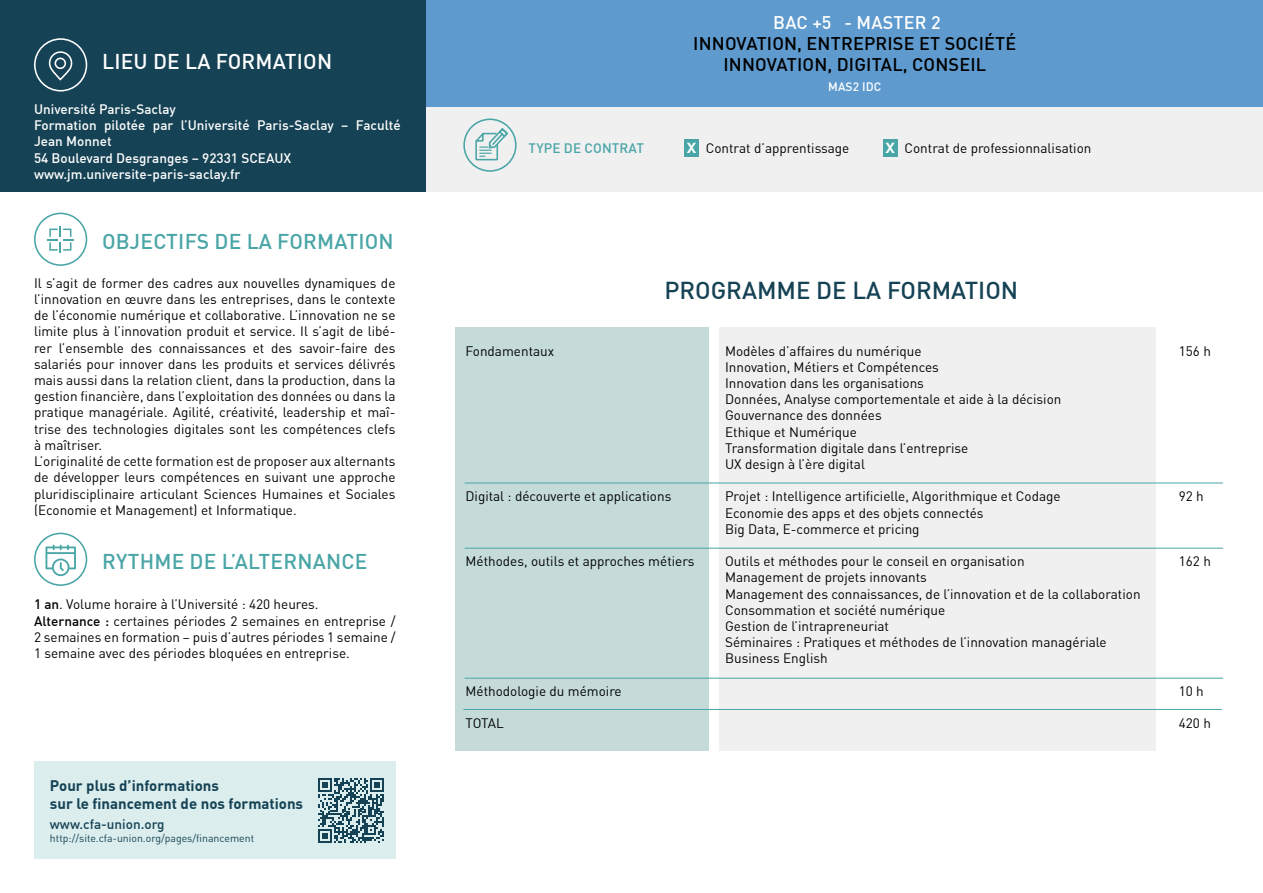
<style>
.page{position:relative;width:1263px;height:893px;background:#fff}
.page>*{position:absolute;margin:0;border:0;box-sizing:border-box;transform-origin:0 0}
.t1{font:500 24px "DIN Pro";color:#154254}
.t2{font:500 21px "DIN Pro";letter-spacing:.01em;color:#4aa5a6}
.t3{font:500 21px "DIN Pro";letter-spacing:.01em;color:#fff}
.t4{font:500 18px/21px "DIN Pro";letter-spacing:.01em;color:#000;text-align:center}
.t5{font:500 18px "DIN Pro";letter-spacing:.01em;color:#fff}
.t6{font:700 15px/18px "DIN Pro";color:#154254}
.t7{font:13.5px/16.2px "DIN Pro";color:#000}
.t8{font:500 13.5px/16.2px "DIN Pro";color:#fff}
.t9{font:500 13.5px "DIN Pro";color:#154254}
.t10{font:500 13.5px "DIN Pro";letter-spacing:.01em;color:#4aa5a6}
.t11{font:500 12px "DIN Pro";letter-spacing:.01em;color:#fff}
.t12{font:10.5px "DIN Pro";color:#154254}
.s1{font-weight:500}
.s2{font-family:"DIN";font-weight:500;font-size:20.25px;color:#fff}
</style>
<div class="page">
<div style="left:425px;top:106px;width:838px;height:85px;background:#f0f0f1"></div>
<div style="left:425px;top:0;width:838px;height:106px;background:#5e9ace"></div>
<div style="left:463px;top:119px;width:54px;height:53px;border:2px solid #4aa5a6;border-radius:50%"></div>
<svg style="left:475px;top:127px;width:34px;height:34px"></svg>
<div style="left:0;top:0;width:425px;height:191px;background:#154254"></div>
<svg style="left:34px;top:38px;width:54px;height:54px"></svg>
<div style="left:34px;top:213px;width:53px;height:53px;border:2px solid #4aa5a6;border-radius:50%"></div>
<svg style="left:47px;top:226px;width:27px;height:27px"></svg>
<svg style="left:34px;top:533px;width:53px;height:53px"></svg>
<div style="left:684px;top:139px;width:15px;height:17px;background:#4aa5a6"></div>
<div style="left:883px;top:139px;width:15px;height:17px;background:#4aa5a6"></div>
<div style="left:455px;top:328px;width:254px;height:423px;background:#c4dbda"></div>
<div style="left:719px;top:328px;width:437px;height:423px;background:#f0f0f1"></div>
<hr style="left:465px;top:483px;width:758px;height:1px;background:#4aa5a6">
<hr style="left:465px;top:678px;width:758px;height:1px;background:#4aa5a6">
<hr style="left:465px;top:548px;width:758px;height:1px;background:#4aa5a6">
<hr style="left:463px;top:709px;width:759px;height:1px;background:#4aa5a6">
<div style="left:34px;top:761px;width:361px;height:98px;background:#dbeded"></div>
<svg style="left:318px;top:778px;width:66px;height:65px"></svg>
<h2 class="t3" style="left:102px;top:48px;width:232px">LIEU DE LA FORMATION</h2>
<p class="t8" style="left:34px;top:100px;width:368px">Université Paris-Saclay<br>Formation pilotée par l’Université Paris-Saclay – Faculté Jean Monnet<br>54 Boulevard Desgranges – 92331 SCEAUX www.jm.universite-paris-saclay.fr</p>
<h2 class="t2" style="left:102px;top:228px;width:293px">OBJECTIFS DE LA FORMATION</h2>
<p class="t7" style="left:34px;top:275px;width:363px">Il s’agit de former des cadres aux nouvelles dynamiques de l’innovation en œuvre dans les entreprises, dans le contexte de l’économie numérique et collaborative. L’innovation ne se limite plus à l’innovation produit et service. Il s’agit de libé&shy;rer l’ensemble des connaissances et des savoir-faire des salariés pour innover dans les produits et services délivrés mais aussi dans la relation client, dans la production, dans la gestion financière, dans l’exploitation des données ou dans la pratique managériale. Agilité, créativité, leadership et maî&shy;trise des technologies digitales sont les compétences clefs à maîtriser.<br>L’originalité de cette formation est de proposer aux alternants de développer leurs compétences en suivant une approche pluridisciplinaire articulant Sciences Humaines et Sociales (Economie et Management) et Informatique.</p>
<h2 class="t2" style="left:102px;top:548px;width:267px">RYTHME DE L’ALTERNANCE</h2>
<p class="t7" style="left:34px;top:596px;width:363px"><span class="s1">1 an</span>. Volume horaire à l’Université : 420 heures.<br><span class="s1">Alternance :</span> certaines périodes 2 semaines en entreprise / 2 semaines en formation – puis d’autres périodes 1 semaine / 1 semaine avec des périodes bloquées en entreprise.</p>
<p class="t6" style="left:50px;top:776px;width:255px">Pour plus d’informations<br>sur le financement de nos formations</p>
<p class="t9" style="left:50px;top:816px;width:116px">www.cfa-union.org</p>
<p class="t12" style="left:50px;top:832px;width:206px">http://site.cfa-union.org/pages/financement</p>
<h3 class="t5" style="left:773px;top:11px;width:169px">BAC +5 - MASTER 2</h3>
<h3 class="t4" style="left:693px;top:33px;width:325px">INNOVATION, ENTREPRISE ET SOCIÉTÉ<br>INNOVATION, DIGITAL, CONSEIL</h3>
<p class="t11" style="left:828px;top:79px;width:55px">MAS2 IDC</p>
<p class="t10" style="left:529px;top:140px;width:117px">TYPE DE CONTRAT</p>
<p class="t7" style="left:686px;top:140px;width:164px"><span class="s2">x</span> Contrat d’apprentissage</p>
<p class="t7" style="left:885px;top:140px;width:208px"><span class="s2">x</span> Contrat de professionnalisation</p>
<h1 class="t1" style="left:664px;top:275px;width:355px">PROGRAMME DE LA FORMATION</h1>
<p class="t7" style="left:465px;top:342px;width:90px">Fondamentaux</p>
<p class="t7" style="left:465px;top:488px;width:207px">Digital : découverte et applications</p>
<p class="t7" style="left:465px;top:553px;width:231px">Méthodes, outils et approches métiers</p>
<p class="t7" style="left:725px;top:342px;width:338px">Modèles d’affaires du numérique<br>Innovation, Métiers et Compétences<br>Innovation dans les organisations<br>Données, Analyse comportementale et aide à la décision Gouvernance des données<br>Ethique et Numérique<br>Transformation digitale dans l’entreprise<br>UX design à l’ère digital</p>
<p class="t7" style="left:725px;top:488px;width:337px">Projet : Intelligence artificielle, Algorithmique et Codage<br>Economie des apps et des objets connectés<br>Big Data, E-commerce et pricing</p>
<p class="t7" style="left:725px;top:553px;width:417px">Outils et méthodes pour le conseil en organisation<br>Management de projets innovants<br>Management des connaissances, de l’innovation et de la collaboration Consommation et société numérique<br>Gestion de l’intrapreneuriat<br>Séminaires : Pratiques et méthodes de l’innovation managériale Business English</p>
<p class="t7" style="left:1179px;top:342px;width:34px">156 h</p>
<p class="t7" style="left:1179px;top:488px;width:27px">92 h</p>
<p class="t7" style="left:1179px;top:553px;width:34px">162 h</p>
<p class="t7" style="left:465px;top:683px;width:158px">Méthodologie du mémoire</p>
<p class="t7" style="left:465px;top:715px;width:40px">TOTAL</p>
<p class="t7" style="left:1179px;top:683px;width:27px">10 h</p>
<p class="t7" style="left:1179px;top:715px;width:34px">420 h</p>
</div>
